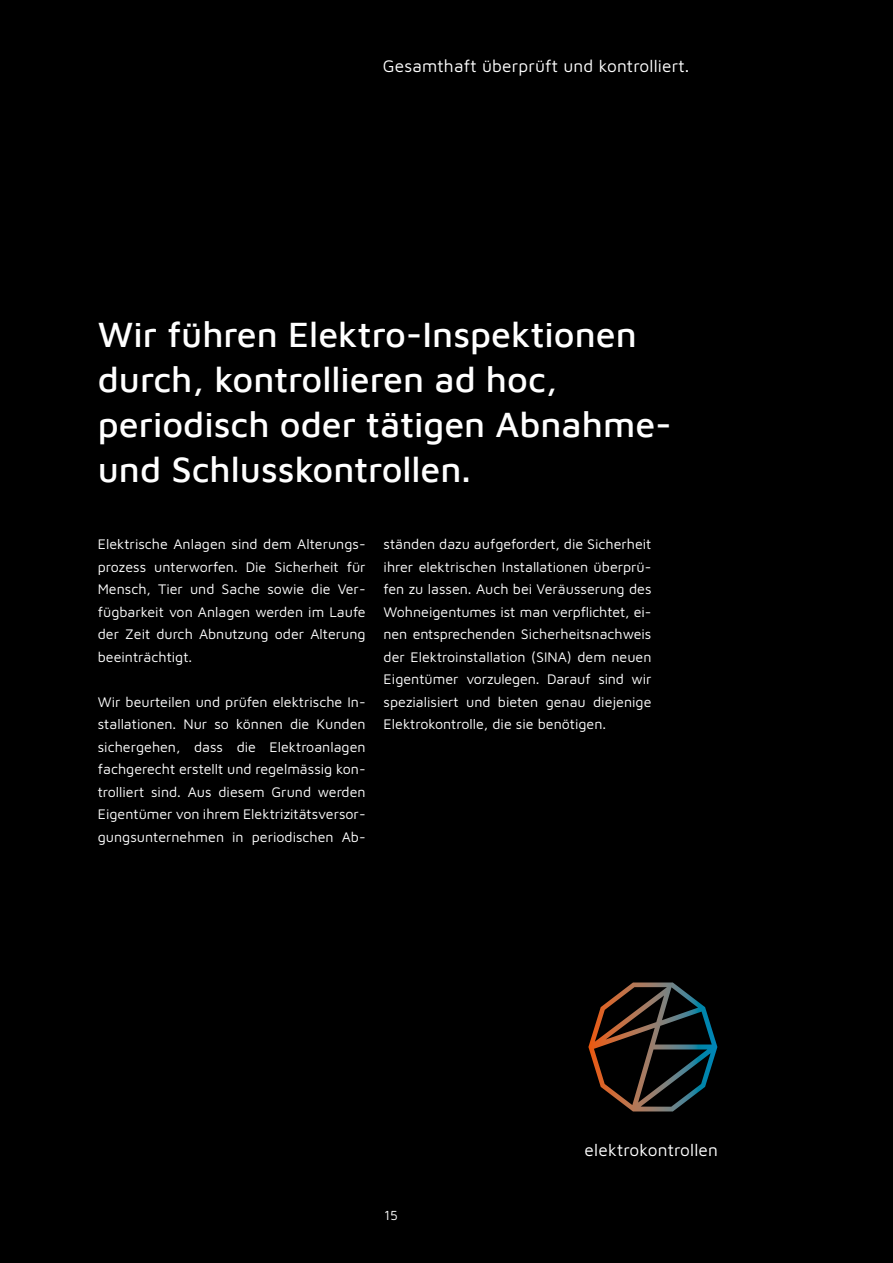
<style>
.page{position:relative;width:893px;height:1263px;background:#000}
.page>*{position:absolute;margin:0;border:0;box-sizing:border-box;transform-origin:0 0}
.H1_schwarz{font:500 36px/45px "Maven Pro";color:#fff}
.Kopfzeile_schwarz{font:17.25px "Maven Pro";letter-spacing:.01em;color:#fff}
.Icon_weiss{font:17.25px "Maven Pro";letter-spacing:.01em;color:#fff}
.Copy_weiss{font:14.25px/22.5px "Maven Pro";color:#fff;text-align:justify}
.t1{font:13.5px "Maven Pro";color:#fff}
</style>
<div class="page">
<svg style="left:588px;top:982px;width:129px;height:129px"></svg>
<p class="Kopfzeile_schwarz" style="left:383px;top:54px;width:308px">Gesamthaft überprüft und kontrolliert.</p>
<p class="H1_schwarz" style="left:98px;top:309px;width:576px">Wir führen Elektro-Inspektionen durch, kontrollieren ad hoc, periodisch oder tätigen Abnahme&shy;und Schlusskontrollen.</p>
<p class="Copy_weiss" style="left:98px;top:532px;width:269px">Elektrische Anlagen sind dem Alterungs&shy;prozess unterworfen. Die Sicherheit für Mensch, Tier und Sache sowie die Ver&shy;fügbarkeit von Anlagen werden im Laufe der Zeit durch Abnutzung oder Alterung beeinträchtigt.</p>
<p class="Copy_weiss" style="left:98px;top:689px;width:269px">Wir beurteilen und prüfen elektrische In&shy;stallationen. Nur so können die Kunden sichergehen, dass die Elektroanlagen fachgerecht erstellt und regelmässig kon&shy;trolliert sind. Aus diesem Grund werden Eigentümer von ihrem Elektrizitätsversor&shy;gungsunternehmen in periodischen Ab--</p>
<p class="Copy_weiss" style="left:384px;top:532px;width:269px">ständen dazu aufgefordert, die Sicherheit ihrer elektrischen Installationen überprü&shy;fen zu lassen. Auch bei Veräusserung des Wohneigentumes ist man verpflichtet, ei&shy;nen entsprechenden Sicherheitsnachweis der Elektroinstallation (SINA) dem neuen Eigentümer vorzulegen. Darauf sind wir spezialisiert und bieten genau diejenige Elektrokontrolle, die sie benötigen.</p>
<p class="t1" style="left:384px;top:1206px;width:15px">15</p>
<p class="Icon_weiss" style="left:585px;top:1138px;width:135px">elektrokontrollen</p>
</div>
